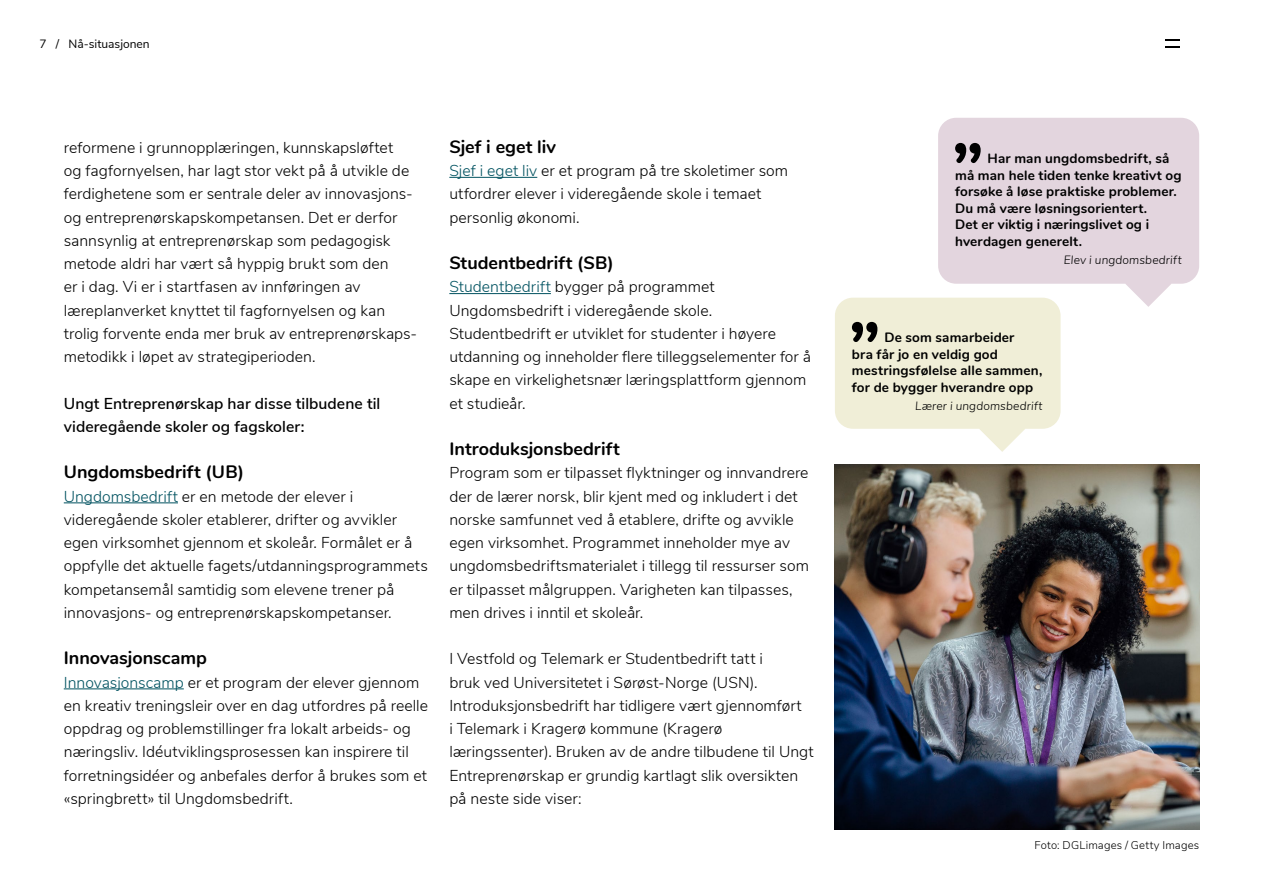
<style>
.page{position:relative;width:1263px;height:893px;background:#fff}
.page>*{position:absolute;margin:0;border:0;box-sizing:border-box;transform-origin:0 0}
.Mellomtittel_2{font:700 18px "Nunito";color:#000}
.Brødtekst{font:300 15.75px/23.2px "Nunito Sans";color:#000}
.Brødtekst-2{font:600 15.75px/23.2px "Nunito Sans";letter-spacing:.005em;color:#000}
.t1{font:700 13.5px/16.5px "Nunito";letter-spacing:.01em;color:#000}
.t2{font:italic 300 12px "Nunito Sans";letter-spacing:.015em;color:#000}
.t3{font:12px "Nunito Sans";color:#000}
.t4{font:300 11.25px "Nunito Sans";letter-spacing:.015em;color:#000}
.s1{color:#005260}
</style>
<div class="page">
<hr style="left:64px;top:502px;width:114px;height:1px;background:#005260">
<hr style="left:64px;top:688px;width:120px;height:1px;background:#005260">
<hr style="left:449px;top:177px;width:88px;height:1px;background:#005260">
<hr style="left:449px;top:293px;width:102px;height:1px;background:#005260">
<img style="left:835px;top:465px;width:364px;height:364px">
<svg style="left:980px;top:429px;width:45px;height:23px"></svg>
<div style="left:835px;top:298px;width:225px;height:131px;background:#f0eed7;border-radius:18px"></div>
<svg style="left:852px;top:322px;width:25px;height:20px"></svg>
<svg style="left:1126px;top:284px;width:45px;height:23px"></svg>
<div style="left:938px;top:118px;width:261px;height:166px;background:#e3d5de;border-radius:18px"></div>
<svg style="left:955px;top:143px;width:26px;height:20px"></svg>
<svg style="left:1165px;top:39px;width:15px;height:8px"></svg>
<p class="t3" style="left:39px;top:35px;width:112px">7 / Nå-situasjonen</p>
<p class="Brødtekst" style="left:64px;top:135px;width:355px">reformene i grunnopplæringen, kunnskapsløftet<br>og fagfornyelsen, har lagt stor vekt på å utvikle de ferdighetene som er sentrale deler av innovasjons&shy;og entreprenørskapskompetansen. Det er derfor sannsynlig at entreprenørskap som pedagogisk metode aldri har vært så hyppig brukt som den<br>er i dag. Vi er i startfasen av innføringen av læreplanverket knyttet til fagfornyelsen og kan trolig forvente enda mer bruk av entreprenørskaps&shy;metodikk i løpet av strategiperioden.</p>
<p class="Brødtekst-2" style="left:64px;top:391px;width:318px">Ungt Entreprenørskap har disse tilbudene til videregående skoler og fagskoler:</p>
<h3 class="Mellomtittel_2" style="left:64px;top:459px;width:182px">Ungdomsbedrift (UB)</h3>
<p class="Brødtekst" style="left:64px;top:484px;width:366px"><span class="s1">Ungdomsbedrift</span> er en metode der elever i videregående skoler etablerer, drifter og avvikler egen virksomhet gjennom et skoleår. Formålet er å oppfylle det aktuelle fagets/utdanningsprogrammets kompetansemål samtidig som elevene trener på innovasjons- og entreprenørskapskompetanser.</p>
<h3 class="Mellomtittel_2" style="left:64px;top:645px;width:145px">Innovasjonscamp</h3>
<p class="Brødtekst" style="left:64px;top:670px;width:366px"><span class="s1">Innovasjonscamp</span> er et program der elever gjennom en kreativ treningsleir over en dag utfordres på reelle oppdrag og problemstillinger fra lokalt arbeids- og næringsliv. Idéutviklingsprosessen kan inspirere til forretningsidéer og anbefales derfor å brukes som et «springbrett» til Ungdomsbedrift.</p>
<h3 class="Mellomtittel_2" style="left:449px;top:133px;width:108px">Sjef i eget liv</h3>
<p class="Brødtekst" style="left:449px;top:158px;width:340px"><span class="s1">Sjef i eget liv</span> er et program på tre skoletimer som utfordrer elever i videregående skole i temaet personlig økonomi.</p>
<h3 class="Mellomtittel_2" style="left:449px;top:250px;width:166px">Studentbedrift (SB)</h3>
<p class="Brødtekst" style="left:449px;top:274px;width:363px"><span class="s1">Studentbedrift</span> bygger på programmet Ungdomsbedrift i videregående skole.<br>Studentbedrift er utviklet for studenter i høyere utdanning og inneholder flere tilleggselementer for å skape en virkelighetsnær læringsplattform gjennom et studieår.</p>
<h3 class="Mellomtittel_2" style="left:449px;top:436px;width:172px">Introduksjonsbedrift</h3>
<p class="Brødtekst" style="left:449px;top:460px;width:361px">Program som er tilpasset flyktninger og innvandrere der de lærer norsk, blir kjent med og inkludert i det norske samfunnet ved å etablere, drifte og avvikle egen virksomhet. Programmet inneholder mye av ungdomsbedriftsmaterialet i tillegg til ressurser som er tilpasset målgruppen. Varigheten kan tilpasses, men drives i inntil et skoleår.</p>
<p class="Brødtekst" style="left:449px;top:646px;width:366px">I Vestfold og Telemark er Studentbedrift tatt i<br>bruk ved Universitetet i Sørøst-Norge (USN).<br>Introduksjonsbedrift har tidligere vært gjennomført<br>i Telemark i Kragerø kommune (Kragerø læringssenter). Bruken av de andre tilbudene til Ungt Entreprenørskap er grundig kartlagt slik oversikten på neste side viser:</p>
<p class="t1" style="left:955px;top:149px;width:228px;text-indent:32px">Har man ungdomsbedrift, så må man hele tiden tenke kreativt og forsøke å løse praktiske problemer.<br>Du må være løsningsorientert.<br>Det er viktig i næringslivet og i hverdagen generelt.</p>
<p class="t2" style="left:1064px;top:251px;width:119px">Elev i ungdomsbedrift</p>
<p class="t1" style="left:852px;top:328px;width:192px;text-indent:32px">De som samarbeider<br>bra får jo en veldig god mestringsfølelse alle sammen, for de bygger hverandre opp</p>
<p class="t2" style="left:915px;top:397px;width:129px">Lærer i ungdomsbedrift</p>
<p class="t4" style="left:1034px;top:837px;width:166px">Foto: DGLimages / Getty Images</p>
</div>
